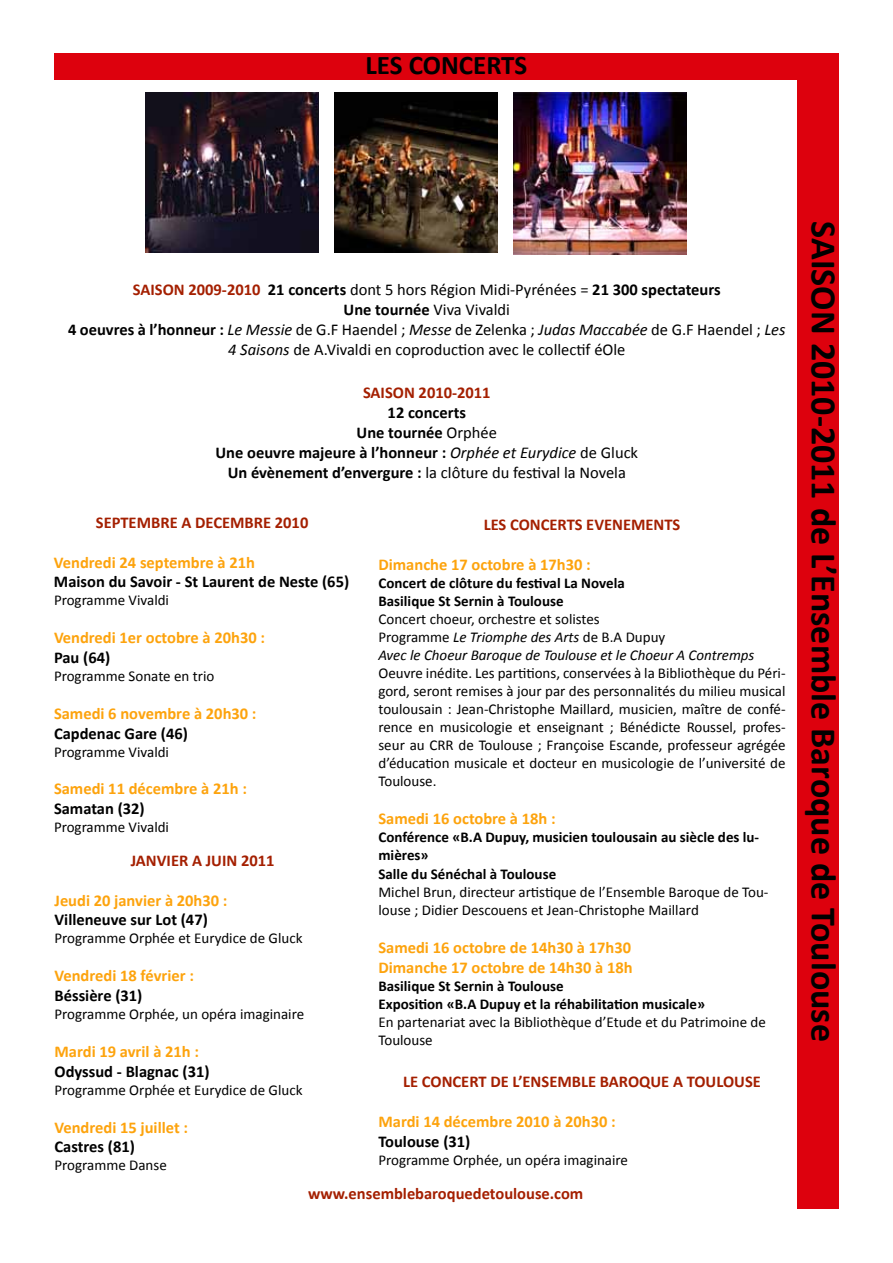
<style>
.page{position:relative;width:893px;height:1263px;background:#fff}
.page>*{position:absolute;margin:0;border:0;box-sizing:border-box;transform-origin:0 0}
.t1{font:700 36px "Calibri";color:#000}
.t2{font:700 27px "Calibri";color:#000}
.t3{font:700 16.5px/19.8px "Calibri";color:#fda30d}
.t4{font:700 16.5px/19.8px "Calibri";color:#000;text-align:center}
.t5{font:16.5px/19.8px "Calibri";color:#000;text-align:center}
.t6{font:700 16.5px "Calibri";color:#a41f00}
.t7{font:15px/18px "Calibri";color:#000}
.t8{font:700 15px/18px "Calibri";color:#000}
.t9{font:italic 15px/18px "Calibri";color:#000}
.s1{font-weight:700;color:#a41f00}
.s2{font-weight:700}
.s3{font-style:italic}
.s4{font-weight:400}
.s5{font-weight:400;font-style:italic}
.s6{font-style:normal}
</style>
<div class="page">
<div style="left:54px;top:53px;width:785px;height:27px;background:#dd010d"></div>
<div style="left:798px;top:54px;width:41px;height:1155px;background:#dd010d"></div>
<img style="left:334px;top:92px;width:163px;height:160px">
<img style="left:146px;top:92px;width:173px;height:161px">
<img style="left:514px;top:92px;width:173px;height:162px">
<h2 class="t2" style="left:366px;top:47px;width:163px">LES CONCERTS</h2>
<p class="t5" style="left:68px;top:280px;width:719px"><span class="s1">SAISON 2009-2010</span> <span class="s2">21 concerts</span> dont 5 hors Région Midi-Pyrénées = <span class="s2">21 300 spectateurs<br>Une tournée</span> Viva Vivaldi<br><span class="s2">4 oeuvres à l’honneur :</span> <span class="s3">Le Messie</span> de G.F Haendel ; <span class="s3">Messe</span> de Zelenka ; <span class="s3">Judas Maccabée</span> de G.F Haendel ; <span class="s3">Les 4 Saisons</span> de A.Vivaldi en coproduction avec le collectif éOle</p>
<p class="t6" style="left:363px;top:382px;width:129px">SAISON 2010-2011</p>
<p class="t4" style="left:215px;top:403px;width:424px">12 concerts<br>Une tournée <span class="s4">Orphée<br></span>Une oeuvre majeure à l’honneur : <span class="s5">Orphée et Eurydice</span> <span class="s4">de Gluck </span>Un évènement d’envergure : <span class="s4">la clôture du festival la Novela</span></p>
<p class="t6" style="left:96px;top:512px;width:214px">SEPTEMBRE A DECEMBRE 2010</p>
<p class="t3" style="left:54px;top:552px;width:202px">Vendredi 24 septembre à 21h</p>
<p class="t4" style="left:54px;top:572px;width:297px">Maison du Savoir - St Laurent de Neste (65)</p>
<p class="t7" style="left:54px;top:591px;width:117px">Programme Vivaldi</p>
<p class="t3" style="left:54px;top:628px;width:213px">Vendredi 1er octobre à 20h30 :</p>
<p class="t4" style="left:54px;top:648px;width:58px">Pau (64)</p>
<p class="t7" style="left:54px;top:667px;width:162px">Programme Sonate en trio</p>
<p class="t3" style="left:54px;top:703px;width:204px">Samedi 6 novembre à 20h30 :</p>
<p class="t4" style="left:54px;top:723px;width:135px">Capdenac Gare (46)</p>
<p class="t7" style="left:54px;top:743px;width:117px">Programme Vivaldi</p>
<p class="t3" style="left:54px;top:779px;width:194px">Samedi 11 décembre à 21h :</p>
<p class="t4" style="left:54px;top:799px;width:92px">Samatan (32)</p>
<p class="t7" style="left:54px;top:818px;width:117px">Programme Vivaldi</p>
<p class="t6" style="left:484px;top:514px;width:198px">LES CONCERTS EVENEMENTS</p>
<p class="t3" style="left:378px;top:554px;width:214px">Dimanche 17 octobre à 17h30 :</p>
<p class="t8" style="left:378px;top:574px;width:248px">Concert de clôture du festival La Novela<br>Basilique St Sernin à Toulouse</p>
<p class="t9" style="left:378px;top:609px;width:377px"><span class="s6">Concert choeur, orchestre et solistes<br>Programme</span> Le Triomphe des Arts <span class="s6">de B.A Dupuy<br></span>Avec le Choeur Baroque de Toulouse et le Choeur A Contremps</p>
<p class="t7" style="left:378px;top:664px;width:409px;text-align:justify">Oeuvre inédite. Les partitions, conservées à la Bibliothèque du Péri&shy;gord, seront remises à jour par des personnalités du milieu musical toulousain : Jean-Christophe Maillard, musicien, maître de confé&shy;rence en musicologie et enseignant ; Bénédicte Roussel, profes&shy;seur au CRR de Toulouse ; Françoise Escande, professeur agrégée d’éducation musicale et docteur en musicologie de l’université de Toulouse.</p>
<p class="t3" style="left:378px;top:808px;width:179px">Samedi 16 octobre à 18h :</p>
<p class="t8" style="left:378px;top:827px;width:382px">Conférence «B.A Dupuy, musicien toulousain au siècle des lu&shy;mières»</p>
<p class="t8" style="left:378px;top:865px;width:179px">Salle du Sénéchal à Toulouse</p>
<p class="t7" style="left:378px;top:883px;width:392px">Michel Brun, directeur artistique de l’Ensemble Baroque de Tou&shy;louse ; Didier Descouens et Jean-Christophe Maillard</p>
<p class="t3" style="left:378px;top:938px;width:256px">Samedi 16 octobre de 14h30 à 17h30<br>Dimanche 17 octobre de 14h30 à 18h</p>
<p class="t8" style="left:378px;top:977px;width:328px">Basilique St Sernin à Toulouse<br>Exposition «B.A Dupuy et la réhabilitation musicale»</p>
<p class="t7" style="left:378px;top:1013px;width:389px">En partenariat avec la Bibliothèque d’Etude et du Patrimoine de<br>Toulouse</p>
<p class="t6" style="left:131px;top:850px;width:145px">JANVIER A JUIN 2011</p>
<p class="t3" style="left:55px;top:890px;width:174px">Jeudi 20 janvier à 20h30 :</p>
<p class="t4" style="left:55px;top:910px;width:155px">Villeneuve sur Lot (47)</p>
<p class="t7" style="left:55px;top:929px;width:249px">Programme Orphée et Eurydice de Gluck</p>
<p class="t3" style="left:55px;top:966px;width:141px">Vendredi 18 février :</p>
<p class="t4" style="left:55px;top:986px;width:89px">Béssière (31)</p>
<p class="t7" style="left:55px;top:1005px;width:251px">Programme Orphée, un opéra imaginaire</p>
<p class="t3" style="left:55px;top:1041px;width:146px">Mardi 19 avril à 21h :</p>
<p class="t4" style="left:55px;top:1061px;width:157px">Odyssud - Blagnac (31)</p>
<p class="t7" style="left:55px;top:1081px;width:249px">Programme Orphée et Eurydice de Gluck</p>
<p class="t3" style="left:55px;top:1117px;width:135px">Vendredi 15 juillet :</p>
<p class="t4" style="left:55px;top:1137px;width:82px">Castres (81)</p>
<p class="t7" style="left:55px;top:1156px;width:114px">Programme Danse</p>
<p class="t6" style="left:403px;top:1071px;width:359px">LE CONCERT DE L’ENSEMBLE BAROQUE A TOULOUSE</p>
<p class="t3" style="left:378px;top:1111px;width:239px">Mardi 14 décembre 2010 à 20h30 :</p>
<p class="t4" style="left:378px;top:1131px;width:93px">Toulouse (31)</p>
<p class="t7" style="left:378px;top:1151px;width:251px">Programme Orphée, un opéra imaginaire</p>
<p class="t6" style="left:308px;top:1183px;width:277px">www.ensemblebaroquedetoulouse.com</p>
<h1 class="t1" style="left:847px;top:221px;width:822px;rotate:90deg">SAISON 2010-2011 de L’Ensemble Baroque de Toulouse</h1>
</div>
